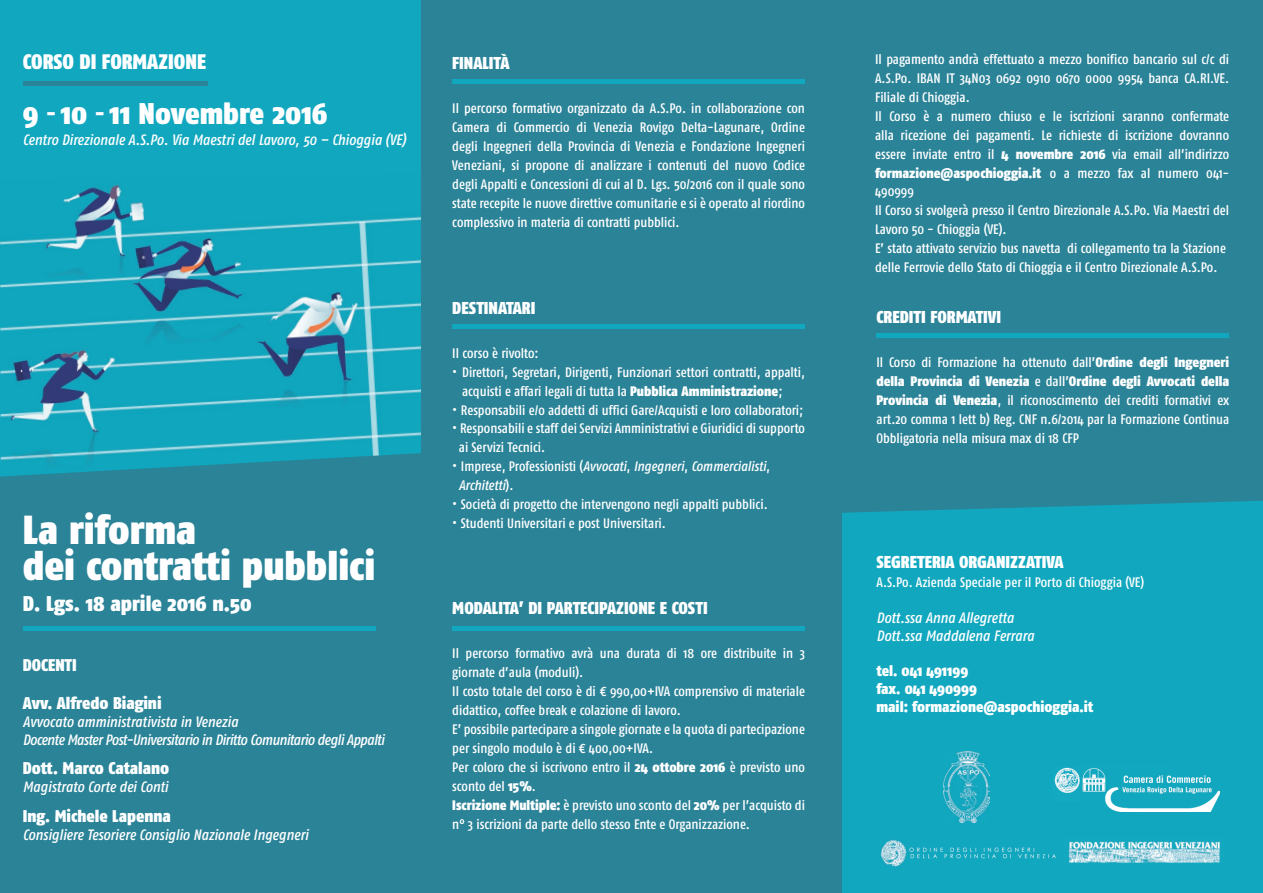
<style>
.page{position:relative;width:1263px;height:893px;background:#2b8398}
.page>*{position:absolute;margin:0;border:0;box-sizing:border-box;transform-origin:0 0}
.t1{font:900 40.5px/36.2px "Fago Co";color:#fff}
.t2{font:900 29.85px "Fago Co";color:#fff}
.t3{font:900 21.3px "Fago Co";color:#fff}
.t4{font:900 21px "Fago Co";color:#fff}
.t5{font:900 17.25px "Fago Co";color:#fff}
.t6{font:900 16.95px "Fago Co";color:#fff}
.t7{font:italic 500 15px/18px "Fago Co";color:#fff}
.t8{font:italic 500 15px/18px "Fago Co";letter-spacing:-.03em;color:#fff}
.t9{font:900 15px/18px "Fago Co";color:#fff}
.t10{font:500 13.8px/18.9px "Fago Co";color:#fff}
.t11{font:italic 500 13.8px/18.9px "Fago Co";color:#fff}
.s1{font-size:19.95px}
.s2{font-size:14.55px}
.s3{font-weight:900}
.s4{font-style:normal;font-size:14.55px}
.s5{font-style:normal}
</style>
<div class="page">
<hr style="left:452px;top:79px;width:353px;height:4px;background:#10a7bf">
<div style="left:876px;top:333px;width:353px;height:5px;background:#10a7bf"></div>
<hr style="left:452px;top:324px;width:353px;height:4px;background:#10a7bf">
<hr style="left:452px;top:626px;width:353px;height:4px;background:#10a7bf">
<div style="left:1px;top:0;width:420px;height:510px;background:#10a7bf"></div>
<img style="left:0;top:173px;width:421px;height:279px">
<svg style="left:0;top:452px;width:421px;height:58px;fill:#2b8398"></svg>
<hr style="left:23px;top:81px;width:185px;height:4px;background:#2b8398">
<div style="left:842px;top:501px;width:421px;height:392px;background:#10a7bf"></div>
<img style="left:943px;top:751px;width:46px;height:71px">
<img style="left:1053px;top:767px;width:167px;height:45px">
<div style="left:23px;top:626px;width:353px;height:5px;background:#10a7bf"></div>
<div style="left:1054px;top:836px;width:173px;height:31px;background:#10a7bf"></div>
<img style="left:1068px;top:841px;width:153px;height:22px">
<div style="left:872px;top:833px;width:187px;height:41px;background:#10a7bf"></div>
<img style="left:906px;top:847px;width:150px;height:12px">
<img style="left:880px;top:839px;width:26px;height:28px">
<h3 class="t4" style="left:23px;top:49px;width:185px">CORSO DI FORMAZIONE</h3>
<h2 class="t2" style="left:23px;top:95px;width:306px">9 <span class="s1">-</span> 10 <span class="s1">-</span> 11 Novembre 2016</h2>
<p class="t7" style="left:23px;top:131px;width:384px">Centro Direzionale A.S.Po. Via Maestri del Lavoro, 50 – Chioggia (VE)</p>
<h1 class="t1" style="left:23px;top:511px;width:354px">La riforma<br>dei contratti pubblici</h1>
<h3 class="t3" style="left:23px;top:591px;width:230px">D. Lgs. 18 aprile 2016 n.50</h3>
<p class="t6" style="left:23px;top:655px;width:55px">DOCENTI</p>
<p class="t6" style="left:23px;top:693px;width:140px">Avv. Alfredo Biagini</p>
<p class="t8" style="left:23px;top:713px;width:363px">Avvocato amministrativista in Venezia<br>Docente Master Post-Universitario in Diritto Comunitario degli Appalti</p>
<p class="t6" style="left:23px;top:758px;width:148px">Dott. Marco Catalano</p>
<p class="t7" style="left:23px;top:778px;width:147px">Magistrato Corte dei Conti</p>
<p class="t6" style="left:23px;top:805px;width:149px">Ing. Michele Lapenna</p>
<p class="t7" style="left:23px;top:825px;width:287px">Consigliere Tesoriere Consiglio Nazionale Ingegneri</p>
<p class="t5" style="left:452px;top:52px;width:59px">FINALITÀ</p>
<p class="t10" style="left:452px;top:99px;width:354px;text-align:justify">Il percorso formativo organizzato da A.S.Po. in collaborazione con Camera di Commercio di Venezia Rovigo Delta-Lagunare, Ordine degli Ingegneri della Provincia di Venezia e Fondazione Ingegneri Veneziani, si propone di analizzare i contenuti del nuovo Codice degli Appalti e Concessioni di cui al D. Lgs. 50/2016 con il quale sono state recepite le nuove direttive comunitarie e si è operato al riordino complessivo in materia di contratti pubblici.</p>
<p class="t5" style="left:452px;top:297px;width:85px">DESTINATARI</p>
<p class="t10" style="left:452px;top:343px;width:88px">Il corso è rivolto:</p>
<p class="t10" style="left:462px;top:362px;width:344px;text-indent:-10px"><span class="s2">•</span> Direttori, Segretari, Dirigenti, Funzionari settori contratti, appalti, acquisti e affari legali di tutta la <span class="s3">Pubblica Amministrazione</span>;</p>
<p class="t10" style="left:452px;top:400px;width:353px"><span class="s2">•</span> Responsabili e/o addetti di uffici Gare/Acquisti e loro collaboratori;</p>
<p class="t10" style="left:459px;top:419px;width:348px;text-indent:-7px"><span class="s2">•</span> Responsabili e staff dei Servizi Amministrativi e Giuridici di supporto ai Servizi Tecnici.</p>
<p class="t11" style="left:459px;top:457px;width:312px;text-indent:-7px"><span class="s4">•</span> <span class="s5">Imprese, Professionisti (</span>Avvocati<span class="s5">,</span> Ingegneri<span class="s5">,</span> Commercialisti<span class="s5">,<br></span>Architetti<span class="s5">).</span></p>
<p class="t10" style="left:452px;top:495px;width:317px"><span class="s2">•</span> Società di progetto che intervengono negli appalti pubblici.</p>
<p class="t10" style="left:452px;top:513px;width:215px"><span class="s2">•</span> Studenti Universitari e post Universitari.</p>
<p class="t5" style="left:452px;top:598px;width:257px">MODALITA’ DI PARTECIPAZIONE E COSTI</p>
<p class="t10" style="left:452px;top:644px;width:354px">Il percorso formativo avrà una durata di 18 ore distribuite in 3 giornate d’aula (moduli).<br>Il costo totale del corso è di ¤ 990,00+IVA comprensivo di materiale didattico, coffee break e colazione di lavoro.<br>E’ possibile partecipare a singole giornate e la quota di partecipazione per singolo modulo è di ¤ 400,00+IVA.<br>Per coloro che si iscrivono entro il <span class="s3">24 ottobre 2016</span> è previsto uno sconto del <span class="s3">15%</span>.<br><span class="s3">Iscrizione Multiple:</span> è previsto uno sconto del <span class="s3">20%</span> per l’acquisto di n° 3 iscrizioni da parte dello stesso Ente e Organizzazione.</p>
<p class="t10" style="left:875px;top:50px;width:356px">Il pagamento andrà effettuato a mezzo bonifico bancario sul c/c di A.S.Po. IBAN IT 34N03 0692 0910 0670 0000 9954 banca CA.RI.VE.<br>Filiale di Chioggia.<br>Il Corso è a numero chiuso e le iscrizioni saranno confermate alla ricezione dei pagamenti. Le richieste di iscrizione dovranno essere inviate entro il <span class="s3">4 novembre 2016</span> via email all’indirizzo <span class="s3">formazione@aspochioggia.it</span> o a mezzo fax al numero 041- 490999<br>Il Corso si svolgerà presso il Centro Direzionale A.S.Po. Via Maestri del Lavoro 50 - Chioggia (VE).<br>E’ stato attivato servizio bus navetta di collegamento tra la Stazione delle Ferrovie dello Stato di Chioggia e il Centro Direzionale A.S.Po.</p>
<p class="t5" style="left:876px;top:306px;width:126px">CREDITI FORMATIVI</p>
<p class="t10" style="left:876px;top:353px;width:354px;text-align:justify">Il Corso di Formazione ha ottenuto dall’<span class="s3">Ordine degli Ingegneri della Provincia di Venezia</span> e dall’<span class="s3">Ordine degli Avvocati della Provincia di Venezia</span>, il riconoscimento dei crediti formativi ex art.20 comma 1 lett b) Reg. CNF n.6/2014 par la Formazione Continua Obbligatoria nella misura max di 18 CFP</p>
<p class="t5" style="left:876px;top:552px;width:189px">SEGRETERIA ORGANIZZATIVA</p>
<p class="t10" style="left:876px;top:573px;width:269px">A.S.Po. Azienda Speciale per il Porto di Chioggia (VE)</p>
<p class="t7" style="left:876px;top:609px;width:159px">Dott.ssa Anna Allegretta<br>Dott.ssa Maddalena Ferrara</p>
<p class="t9" style="left:876px;top:661px;width:218px">tel. 041 491199<br>fax. 041 490999<br>mail: formazione@aspochioggia.it</p>
</div>
